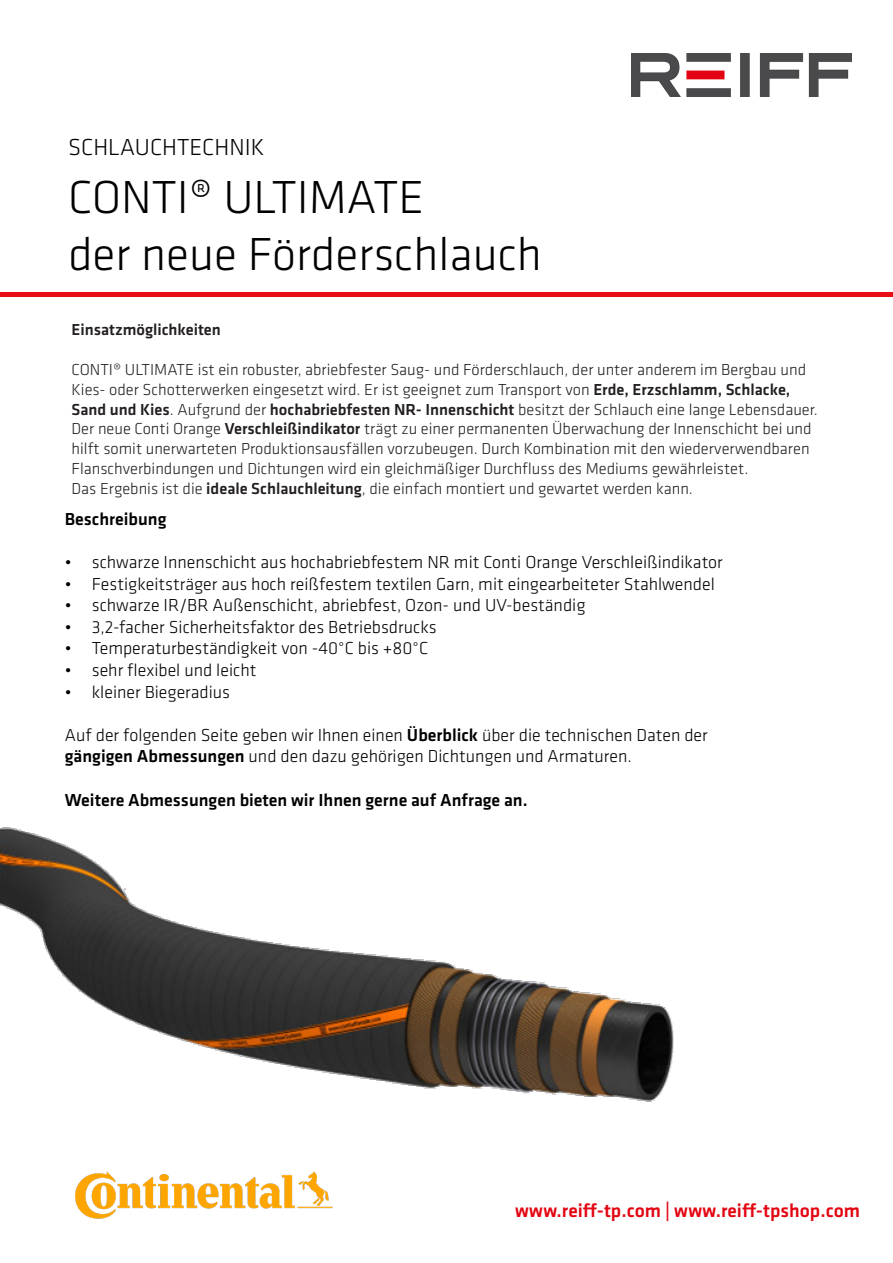
<style>
.page{position:relative;width:893px;height:1263px;background:#fff}
.page>*{position:absolute;margin:0;border:0;box-sizing:border-box;transform-origin:0 0}
.t1{font:300 48px/57.6px "Klavika";color:#000}
.t2{font:300 24px "Klavika";color:#000}
.t3{font:500 19.5px "Klavika";color:#e30613}
.t4{font:300 18px "Klavika";color:#000}
.t5{font:500 18px "Klavika";color:#000}
.t6{font:300 16.5px/19.8px "Klavika";color:#231f20}
.t7{font:500 16.5px "Klavika";color:#231f20}
.s1{font-weight:500}
</style>
<div class="page">
<img style="left:632px;top:54px;width:219px;height:43px">
<div style="left:0;top:292px;width:893px;height:5px;background:#e90d14"></div>
<img style="left:0;top:827px;width:674px;height:275px">
<img style="left:75px;top:1171px;width:258px;height:48px">
<p class="t2" style="left:68px;top:133px;width:198px">SCHLAUCHTECHNIK</p>
<p class="t1" style="left:68px;top:168px;width:475px">CONTI® ULTIMATE<br>der neue Förderschlauch</p>
<p class="t7" style="left:72px;top:319px;width:151px">Einsatzmöglichkeiten</p>
<p class="t6" style="left:72px;top:359px;width:748px">CONTI® ULTIMATE ist ein robuster, abriebfester Saug- und Förderschlauch, der unter anderem im Bergbau und<br>Kies- oder Schotterwerken eingesetzt wird. Er ist geeignet zum Transport von <span class="s1">Erde, Erzschlamm, Schlacke,<br>Sand und Kies</span>. Aufgrund der <span class="s1">hochabriebfesten NR- Innenschicht</span> besitzt der Schlauch eine lange Lebensdauer.</p>
<p class="t6" style="left:72px;top:419px;width:742px">Der neue Conti Orange <span class="s1">Verschleißindikator</span> trägt zu einer permanenten Überwachung der Innenschicht bei und hilft somit unerwarteten Produktionsausfällen vorzubeugen. Durch Kombination mit den wiederverwendbaren Flanschverbindungen und Dichtungen wird ein gleichmäßiger Durchfluss des Mediums gewährleistet.<br>Das Ergebnis ist die <span class="s1">ideale Schlauchleitung</span>, die einfach montiert und gewartet werden kann.</p>
<p class="t5" style="left:65px;top:507px;width:103px">Beschreibung</p>
<p class="t4" style="left:65px;top:551px;width:659px">• schwarze Innenschicht aus hochabriebfestem NR mit Conti Orange Verschleißindikator</p>
<p class="t4" style="left:65px;top:573px;width:651px">• Festigkeitsträger aus hoch reißfestem textilen Garn, mit eingearbeiteter Stahlwendel</p>
<p class="t4" style="left:65px;top:594px;width:522px">• schwarze IR/BR Außenschicht, abriebfest, Ozon- und UV-beständig</p>
<p class="t4" style="left:65px;top:616px;width:373px">• 3,2-facher Sicherheitsfaktor des Betriebsdrucks</p>
<p class="t4" style="left:65px;top:638px;width:365px">• Temperaturbeständigkeit von -40°C bis +80°C</p>
<p class="t4" style="left:65px;top:659px;width:193px">• sehr flexibel und leicht</p>
<p class="t4" style="left:65px;top:681px;width:167px">• kleiner Biegeradius</p>
<p class="t4" style="left:65px;top:724px;width:644px">Auf der folgenden Seite geben wir Ihnen einen <span class="s1">Überblick</span> über die technischen Daten der</p>
<p class="t4" style="left:65px;top:746px;width:569px"><span class="s1">gängigen Abmessungen</span> und den dazu gehörigen Dichtungen und Armaturen.</p>
<p class="t5" style="left:65px;top:787px;width:464px">Weitere Abmessungen bieten wir Ihnen gerne auf Anfrage an.</p>
<p class="t3" style="left:515px;top:1197px;width:346px">www.reiff-tp.com | www.reiff-tpshop.com</p>
</div>
